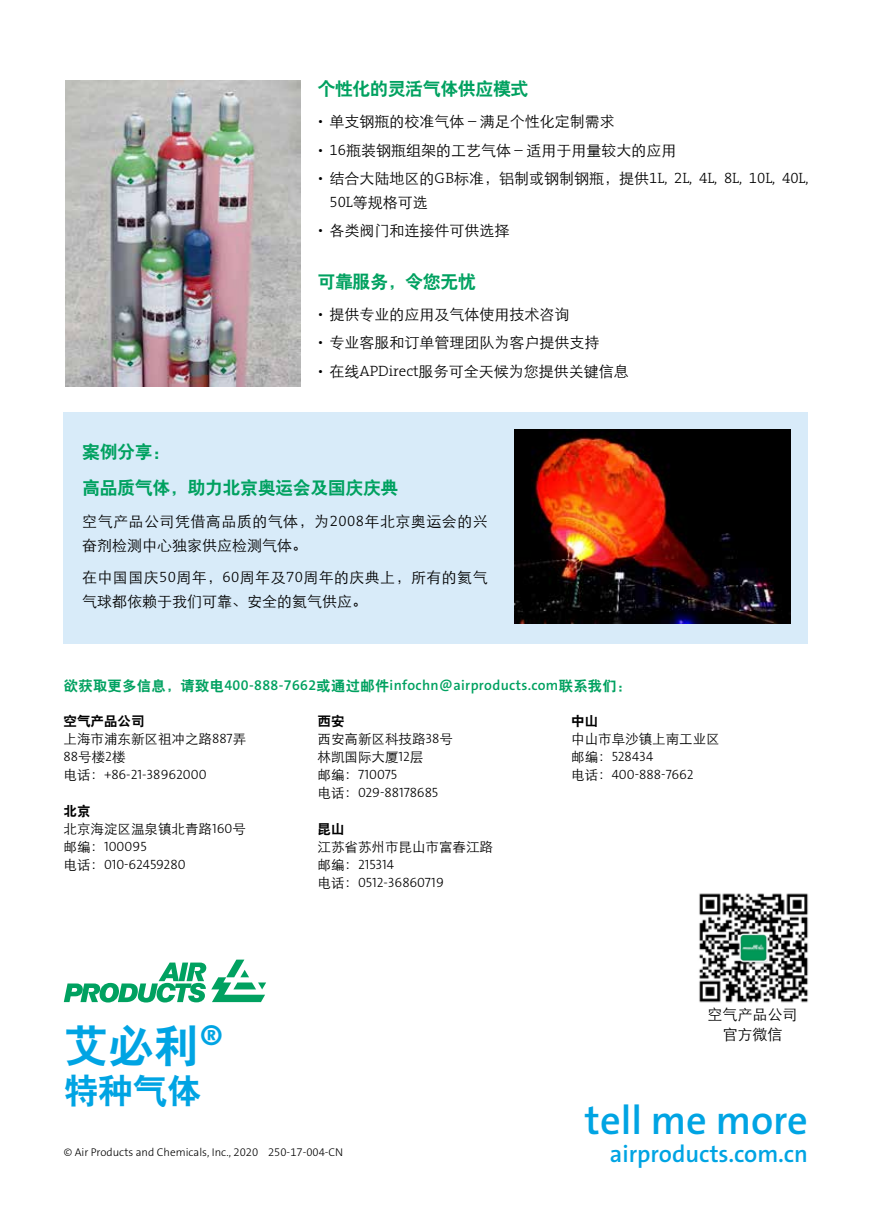
<style>
.page{position:relative;width:893px;height:1212px;background:#fff}
.page>*{position:absolute;margin:0;border:0;box-sizing:border-box;transform-origin:0 0}
.t1{font:45px "H Yb 2 gj";color:#00a4e3}
.t2{font:600 40.5px "The Sans Os F";color:#00a4e3}
.t3{font:34.5px "H Yb 2 gj";color:#00a4e3}
.t4{font:600 24px "The Sans Os F";color:#00a4e3}
.t5{font:18px/35.5px "H Yb 2 gj";letter-spacing:-.025em;color:#00a160}
.t6{font:15px/20.2px "ST Xihei";color:#000;text-align:center}
.t7{font:15px/24px "ST Xihei";letter-spacing:.025em;color:#000}
.t8{font:15px "The Serif HP3 Lig";color:#000}
.t9{font:15px/24px "ST Xihei";letter-spacing:.03em;color:#000}
.t10{font:600 14.25px "The Sans Os F";letter-spacing:.025em;color:#00a160}
.t11{font:300 13.5px/18px "The Sans Os F";color:#000}
.t12{font:13.5px/18px "ST Xihei";color:#000}
.t13{font:13.5px "H Yb 2 gj";color:#000}
.t14{font:300 11.25px "The Sans Os F";color:#000}
.s1{font-family:"The Serif HP3 Lig"}
.s2{font-family:"ST Xihei"}
.s3{font-family:"H Yb 2 gj";font-weight:400}
.s4{font-family:"The Sans Os F";font-weight:300}
.s5{font-family:"ST Xihei";font-weight:400}
.s6{font-family:"The Sans Os F";font-weight:600}
</style>
<div class="page">
<div style="left:64px;top:412px;width:744px;height:232px;background:#d8ebf9"></div>
<img style="left:65px;top:81px;width:235px;height:306px">
<img style="left:699px;top:893px;width:109px;height:110px">
<img style="left:514px;top:429px;width:277px;height:195px">
<svg style="left:64px;top:959px;width:202px;height:43px"></svg>
<p class="t5" style="left:317px;top:71px;width:213px">个性化的灵活气体供应模式</p>
<p class="t6" style="left:317px;top:111px;width:299px"><span class="s1">•</span> 单支钢瓶的校准气体 <span class="s1">–</span> 满足个性化定制需求</p>
<p class="t6" style="left:317px;top:139px;width:360px"><span class="s1">• 16</span>瓶装钢瓶组架的工艺气体 <span class="s1">–</span> 适用于用量较大的应用</p>
<p class="t8" style="left:317px;top:168px;width:493px">• <span class="s2">结合大陆地区的</span>GB<span class="s2">标准，铝制或钢制钢瓶，提供</span>1L, 2L, 4L, 8L, 10L, 40L,</p>
<p class="t6" style="left:329px;top:191px;width:100px"><span class="s1">50L</span>等规格可选</p>
<p class="t6" style="left:317px;top:219px;width:194px"><span class="s1">•</span> 各类阀门和连接件可供选择</p>
<p class="t5" style="left:317px;top:264px;width:160px">可靠服务，令您无忧</p>
<p class="t6" style="left:317px;top:303px;width:253px"><span class="s1">•</span> 提供专业的应用及气体使用技术咨询</p>
<p class="t6" style="left:317px;top:332px;width:283px"><span class="s1">•</span> 专业客服和订单管理团队为客户提供支持</p>
<p class="t6" style="left:317px;top:360px;width:313px"><span class="s1">•</span> 在线<span class="s1">APDirect</span>服务可全天候为您提供关键信息</p>
<p class="t5" style="left:82px;top:434px;width:318px">案例分享：<br>高品质气体，助力北京奥运会及国庆庆典</p>
<p class="t9" style="left:82px;top:508px;width:407px">空气产品公司凭借高品质的气体，为<span class="s1">2008</span>年北京奥运会的兴奋剂检测中心独家供应检测气体。</p>
<p class="t7" style="left:82px;top:564px;width:407px">在中国国庆<span class="s1">50</span>周年，<span class="s1">60</span>周年及<span class="s1">70</span>周年的庆典上，所有的氦气气球都依赖于我们可靠、安全的氦气供应。</p>
<p class="t10" style="left:64px;top:676px;width:569px"><span class="s3">欲获取更多信息，请致电</span>400-888-7662<span class="s3">或通过邮件</span>infochn@airproducts.com<span class="s3">联系我们：</span></p>
<p class="t13" style="left:64px;top:714px;width:82px">空气产品公司</p>
<p class="t12" style="left:64px;top:729px;width:184px">上海市浦东新区祖冲之路<span class="s4">887</span>弄</p>
<p class="t11" style="left:64px;top:747px;width:144px">88<span class="s5">号楼</span>2<span class="s5">楼<br>电话：</span>+86-21-38962000</p>
<p class="t13" style="left:64px;top:804px;width:28px">北京</p>
<p class="t12" style="left:64px;top:819px;width:184px">北京海淀区温泉镇北青路<span class="s4">160</span>号</p>
<p class="t11" style="left:64px;top:837px;width:124px"><span class="s5">邮编：</span>100095<br><span class="s5">电话：</span>010-62459280</p>
<p class="t13" style="left:317px;top:714px;width:28px">西安</p>
<p class="t12" style="left:317px;top:729px;width:137px">西安高新区科技路<span class="s4">38</span>号林凯国际大厦<span class="s4">12</span>层</p>
<p class="t11" style="left:317px;top:765px;width:122px"><span class="s5">邮编：</span>710075<br><span class="s5">电话：</span>029-88178685</p>
<p class="t13" style="left:317px;top:822px;width:28px">昆山</p>
<p class="t12" style="left:317px;top:837px;width:177px">江苏省苏州市昆山市富春江路</p>
<p class="t11" style="left:317px;top:855px;width:128px"><span class="s5">邮编：</span>215314<br><span class="s5">电话：</span>0512-36860719</p>
<p class="t13" style="left:571px;top:714px;width:28px">中山</p>
<p class="t12" style="left:571px;top:729px;width:150px">中山市阜沙镇上南工业区</p>
<p class="t11" style="left:571px;top:747px;width:124px"><span class="s5">邮编：</span>528434<br><span class="s5">电话：</span>400-888-7662</p>
<h1 class="t1" style="left:64px;top:1022px;width:162px">艾必利<span class="s6">®</span></h1>
<h3 class="t3" style="left:64px;top:1073px;width:139px">特种气体</h3>
<p class="t6" style="left:707px;top:1003px;width:91px">空气产品公司官方微信</p>
<h2 class="t2" style="left:585px;top:1094px;width:225px">tell me more</h2>
<p class="t14" style="left:64px;top:1145px;width:281px">© Air Products and Chemicals, Inc., 2020 250-17-004-CN</p>
<h3 class="t4" style="left:610px;top:1139px;width:200px">airproducts.com.cn</h3>
</div>
